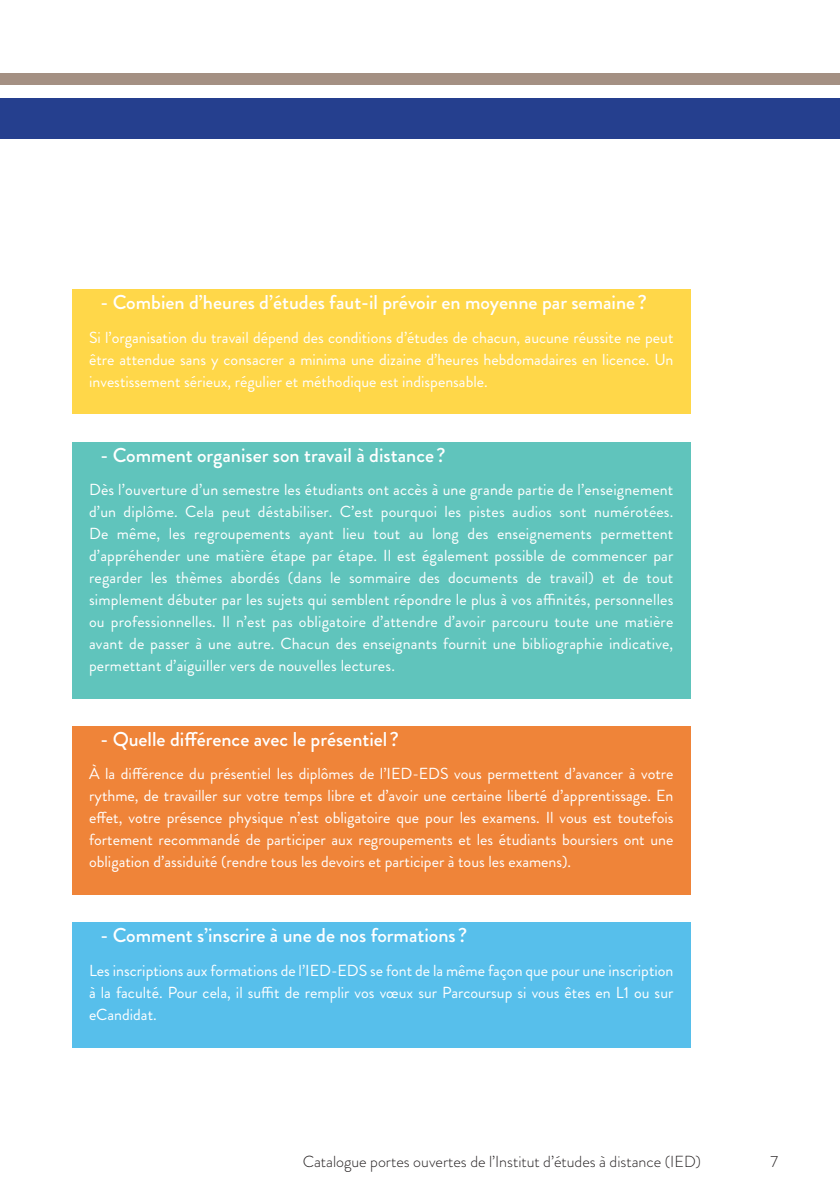
<style>
.page{position:relative;width:840px;height:1191px;background:#fff}
.page>*{position:absolute;margin:0;border:0;box-sizing:border-box;transform-origin:0 0}
.Titre_encart_beige{font:500 20px "Brandon Grotesque";color:#fff}
.Titre_encart_beige-2{font:16px/22px "Brandon Grotesque";color:#fff;text-align:justify}
.t1{font:300 16px "Brandon Grotesque";color:#231f20}
</style>
<div class="page">
<div style="left:0;top:98px;width:839px;height:41px;background:#253f8e"></div>
<div style="left:0;top:73px;width:839px;height:12px;background:#a49083"></div>
<div style="left:72px;top:289px;width:618px;height:49px;background:#ffd749"></div>
<div style="left:72px;top:326px;width:618px;height:88px;background:#ffd749"></div>
<div style="left:72px;top:442px;width:618px;height:48px;background:#60c4bc"></div>
<div style="left:72px;top:478px;width:618px;height:220px;background:#60c4bc"></div>
<div style="left:72px;top:726px;width:618px;height:48px;background:#ef8439"></div>
<div style="left:72px;top:762px;width:618px;height:133px;background:#ef8439"></div>
<div style="left:72px;top:922px;width:618px;height:49px;background:#57bfeb"></div>
<div style="left:72px;top:959px;width:618px;height:88px;background:#57bfeb"></div>
<p class="Titre_encart_beige" style="left:100px;top:288px;width:547px">- Combien d’heures d’études faut-il prévoir en moyenne par semaine ?</p>
<p class="Titre_encart_beige-2" style="left:89px;top:326px;width:585px">Si l’organisation du travail dépend des conditions d’études de chacun, aucune réussite ne peut être attendue sans y consacrer a minima une dizaine d’heures hebdomadaires en licence. Un investissement sérieux, régulier et méthodique est indispensable.</p>
<p class="Titre_encart_beige" style="left:100px;top:441px;width:346px">- Comment organiser son travail à distance ?</p>
<p class="Titre_encart_beige-2" style="left:89px;top:478px;width:585px">Dès l’ouverture d’un semestre les étudiants ont accès à une grande partie de l’enseignement d’un diplôme. Cela peut déstabiliser. C’est pourquoi les pistes audios sont numérotées.<br>De même, les regroupements ayant lieu tout au long des enseignements permettent d’appréhender une matière étape par étape. Il est également possible de commencer par regarder les thèmes abordés (dans le sommaire des documents de travail) et de tout simplement débuter par les sujets qui semblent répondre le plus à vos affinités, personnelles ou professionnelles. Il n’est pas obligatoire d’attendre d’avoir parcouru toute une matière avant de passer à une autre. Chacun des enseignants fournit une bibliographie indicative, permettant d’aiguiller vers de nouvelles lectures.</p>
<p class="Titre_encart_beige" style="left:100px;top:725px;width:300px">- Quelle différence avec le présentiel ?</p>
<p class="Titre_encart_beige-2" style="left:89px;top:763px;width:585px">À la différence du présentiel les diplômes de l’IED-EDS vous permettent d’avancer à votre rythme, de travailler sur votre temps libre et d’avoir une certaine liberté d’apprentissage. En effet, votre présence physique n’est obligatoire que pour les examens. Il vous est toutefois fortement recommandé de participer aux regroupements et les étudiants boursiers ont une obligation d’assiduité (rendre tous les devoirs et participer à tous les examens).</p>
<p class="Titre_encart_beige" style="left:100px;top:921px;width:368px">- Comment s’inscrire à une de nos formations ?</p>
<p class="Titre_encart_beige-2" style="left:89px;top:959px;width:585px">Les inscriptions aux formations de l’IED-EDS se font de la même façon que pour une inscription à la faculté. Pour cela, il suffit de remplir vos vœux sur Parcoursup si vous êtes en L1 ou sur eCandidat.</p>
<p class="t1" style="left:302px;top:1150px;width:399px">Catalogue portes ouvertes de l’Institut d’études à distance (IED)</p>
<p class="t1" style="left:770px;top:1150px;width:9px">7</p>
</div>
